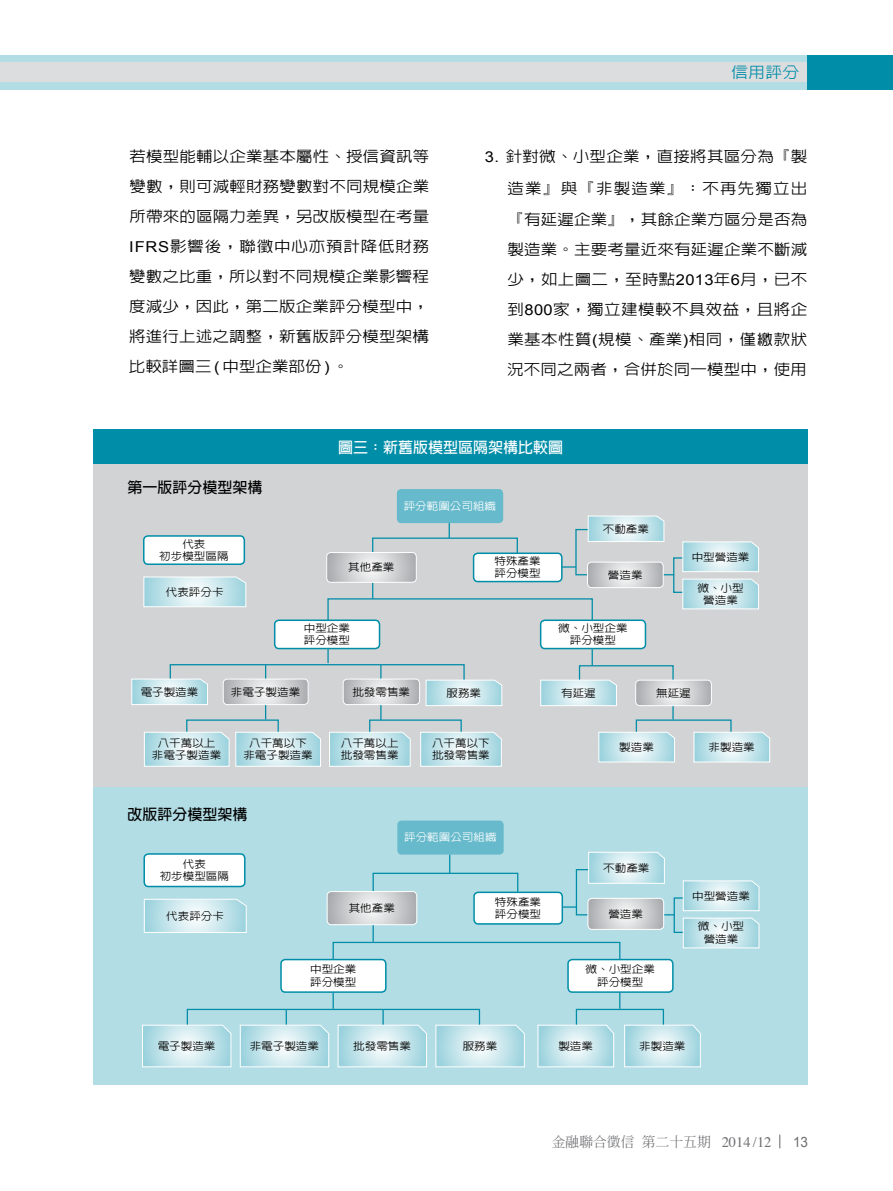
<style>
.page{position:relative;width:893px;height:1191px;background:#fff}
.page>*{position:absolute;margin:0;border:0;box-sizing:border-box;transform-origin:0 0}
.t1{font:500 15.3px "AR Hei B5";color:#008da8;scale:1.1 1}
.t2{font:500 15px/30px "AR Hei B5";letter-spacing:.01em;color:#000;text-align:justify;scale:1.1 1}
.t3{font:700 15px "AR Hei B5";color:#000}
.t4{font:700 15px "AR Hei B5";color:#fff}
.t5{font:14.25px "Arial";color:#6d6e71;scale:.95 1}
.t6{font:500 13.8px "AR Ming B5";color:#6d6e71}
.t7{font:500 10.5px/12.8px "AR Hei B5";color:#000;text-align:center;scale:1.1 1}
.t8{font:500 10.5px "AR Hei B5";color:#fff;scale:1.1 1}
.s1{font-family:"Arial";font-weight:400}
.s2{font-family:"Times";font-weight:400;font-size:14.55px}
</style>
<div class="page">
<div style="left:0;top:55px;width:893px;height:34px;background:#b3dde5"></div>
<div style="left:0;top:62px;width:893px;height:20px;background:#dcddde"></div>
<div style="left:808px;top:55px;width:85px;height:34px;background:#008da8"></div>
<svg style="left:779px;top:1134px;width:1px;height:14px"></svg>
<div style="left:94px;top:459px;width:714px;height:328px;background:#d1d3d4"></div>
<div style="left:94px;top:787px;width:714px;height:297px;background:#b3dde5"></div>
<div style="left:186px;top:719px;width:93px;height:17px;border:1px solid #008da8"></div>
<div style="left:369px;top:719px;width:93px;height:15px;border:1px solid #008da8"></div>
<div style="left:636px;top:719px;width:96px;height:17px;border:1px solid #008da8"></div>
<div style="left:333px;top:941px;width:287px;height:68px;border:1px solid #008da8"></div>
<div style="left:576px;top:1008px;width:88px;height:29px;border:1px solid #008da8"></div>
<div style="left:674px;top:897px;width:16px;height:36px;border:1px solid #008da8"></div>
<div style="left:397px;top:489px;width:106px;height:34px;background:#66bacb;border-radius:4px"></div>
<div style="left:397px;top:820px;width:107px;height:34px;background:#66bacb;border-radius:4px"></div>
<div style="left:94px;top:429px;width:714px;height:34px;background:#008da8"></div>
<div style="left:474px;top:892px;width:88px;height:32px;background:#fff;border-radius:4px"></div>
<div style="left:473px;top:891px;width:90px;height:33px;border:2px solid #008da8;border-radius:4px"></div>
<svg style="left:562px;top:851px;width:114px;height:78px"></svg>
<svg style="left:682px;top:880px;width:78px;height:31px"></svg>
<svg style="left:682px;top:917px;width:78px;height:31px"></svg>
<svg style="left:327px;top:854px;width:192px;height:89px"></svg>
<div style="left:327px;top:891px;width:90px;height:34px;border:1px solid #fff;border-radius:4px"></div>
<div style="left:144px;top:854px;width:101px;height:32px;background:#fff;border-radius:4px"></div>
<div style="left:143px;top:853px;width:103px;height:34px;border:2px solid #008da8;border-radius:4px"></div>
<div style="left:281px;top:959px;width:105px;height:33px;background:#fff;border-radius:4px"></div>
<div style="left:280px;top:958px;width:107px;height:34px;border:2px solid #008da8;border-radius:4px"></div>
<div style="left:568px;top:959px;width:105px;height:33px;background:#fff;border-radius:4px"></div>
<div style="left:567px;top:958px;width:107px;height:34px;border:2px solid #008da8;border-radius:4px"></div>
<svg style="left:143px;top:898px;width:104px;height:35px"></svg>
<svg style="left:144px;top:731px;width:177px;height:36px;background:#cbe6eb"></svg>
<svg style="left:329px;top:731px;width:82px;height:36px;background:#cbe6ec"></svg>
<svg style="left:420px;top:731px;width:82px;height:36px;background:#cbe6ec"></svg>
<svg style="left:142px;top:1008px;width:383px;height:59px"></svg>
<svg style="left:598px;top:731px;width:77px;height:32px;background:#cce6ec"></svg>
<svg style="left:537px;top:1024px;width:77px;height:43px"></svg>
<svg style="left:693px;top:731px;width:77px;height:32px;background:#cce6ec"></svg>
<svg style="left:624px;top:1024px;width:77px;height:43px"></svg>
<svg style="left:131px;top:515px;width:628px;height:205px"></svg>
<div style="left:635px;top:679px;width:77px;height:27px;border:1px solid #fff;border-radius:4px"></div>
<p class="t1" style="left:732px;top:65px;width:63px">信用評分</p>
<p class="t2" style="left:129px;top:141px;width:275px">若模型能輔以企業基本屬性、授信資訊等變數，則可減輕財務變數對不同規模企業所帶來的區隔力差異，另改版模型在考量<span class="s1">IFRS</span>影響後，聯徵中心亦預計降低財務變數之比重，所以對不同規模企業影響程度減少，因此，第二版企業評分模型中，將進行上述之調整，新舊版評分模型架構比較詳圖三 <span class="s1">(</span> 中型企業部份 <span class="s1">)</span> 。</p>
<p class="t2" style="left:507px;top:141px;width:274px;line-height:31.5px;text-indent:-23px"><span class="s1">3.</span> 針對微、小型企業，直接將其區分為『製造業』與『非製造業』：不再先獨立出『有延遲企業』，其餘企業方區分是否為</p>
<p class="t2" style="left:507px;top:234px;width:274px">製造業。主要考量近來有延遲企業不斷減少，如上圖二，至時點<span class="s1">2013</span>年<span class="s1">6</span>月，已不到<span class="s1">800</span>家，獨立建模較不具效益，且將企業基本性質<span class="s1">(</span>規模、產業<span class="s1">)</span>相同，僅繳款狀況不同之兩者，合併於同一模型中，使用</p>
<p class="t3" style="left:128px;top:479px;width:136px">第一版評分模型架構</p>
<p class="t7" style="left:159px;top:538px;width:64px;line-height:12px">代表<br>初步模型區隔</p>
<p class="t7" style="left:166px;top:585px;width:54px">代表評分卡</p>
<p class="t4" style="left:338px;top:439px;width:226px">圖三：新舊版模型區隔架構比較圖</p>
<p class="t8" style="left:404px;top:501px;width:86px">評分範圍公司組織</p>
<p class="t7" style="left:348px;top:561px;width:44px">其他產業</p>
<p class="t7" style="left:304px;top:622px;width:43px;line-height:12px;text-align:left">中型企業評分模型</p>
<p class="t7" style="left:494px;top:555px;width:44px;line-height:12px;text-align:left">特殊產業評分模型</p>
<p class="t7" style="left:603px;top:522px;width:44px">不動產業</p>
<p class="t7" style="left:608px;top:568px;width:33px">營造業</p>
<p class="t7" style="left:558px;top:622px;width:65px;line-height:12px">微、小型企業評分模型</p>
<p class="t7" style="left:692px;top:550px;width:54px">中型營造業</p>
<p class="t7" style="left:697px;top:582px;width:44px;line-height:12px">微、小型營造業</p>
<p class="t7" style="left:231px;top:685px;width:64px">非電子製造業</p>
<p class="t7" style="left:352px;top:685px;width:54px">批發零售業</p>
<p class="t7" style="left:561px;top:686px;width:33px">有延遲</p>
<p class="t7" style="left:656px;top:686px;width:33px">無延遲</p>
<p class="t7" style="left:141px;top:685px;width:54px">電子製造業</p>
<p class="t7" style="left:446px;top:686px;width:33px">服務業</p>
<p class="t7" style="left:152px;top:736px;width:64px">八千萬以上非電子製造業</p>
<p class="t7" style="left:243px;top:736px;width:64px">八千萬以下非電子製造業</p>
<p class="t7" style="left:341px;top:736px;width:54px;text-align:left">八千萬以上批發零售業</p>
<p class="t3" style="left:128px;top:807px;width:121px">改版評分模型架構</p>
<p class="t7" style="left:432px;top:736px;width:54px;text-align:left">八千萬以下批發零售業</p>
<p class="t7" style="left:160px;top:857px;width:64px">代表<br>初步模型區隔</p>
<p class="t8" style="left:404px;top:832px;width:86px">評分範圍公司組織</p>
<p class="t7" style="left:619px;top:740px;width:33px">製造業</p>
<p class="t7" style="left:603px;top:861px;width:44px">不動產業</p>
<p class="t7" style="left:709px;top:740px;width:44px">非製造業</p>
<p class="t7" style="left:166px;top:909px;width:54px">代表評分卡</p>
<p class="t7" style="left:349px;top:901px;width:44px">其他產業</p>
<p class="t7" style="left:495px;top:895px;width:44px;text-align:left">特殊產業評分模型</p>
<p class="t7" style="left:608px;top:907px;width:33px">營造業</p>
<p class="t7" style="left:692px;top:889px;width:54px">中型營造業</p>
<p class="t7" style="left:698px;top:920px;width:44px">微、小型營造業</p>
<p class="t7" style="left:310px;top:963px;width:43px;text-align:left">中型企業評分模型</p>
<p class="t7" style="left:586px;top:963px;width:65px">微、小型企業評分模型</p>
<p class="t7" style="left:158px;top:1039px;width:54px">電子製造業</p>
<p class="t7" style="left:250px;top:1039px;width:64px">非電子製造業</p>
<p class="t7" style="left:353px;top:1039px;width:54px">批發零售業</p>
<p class="t7" style="left:463px;top:1039px;width:33px">服務業</p>
<p class="t7" style="left:558px;top:1039px;width:33px">製造業</p>
<p class="t7" style="left:639px;top:1039px;width:44px">非製造業</p>
<p class="t6" style="left:552px;top:1135px;width:221px">金融聯合徵信第二十五期 <span class="s2">2014 /12</span></p>
<p class="t5" style="left:793px;top:1133px;width:17px">13</p>
</div>
